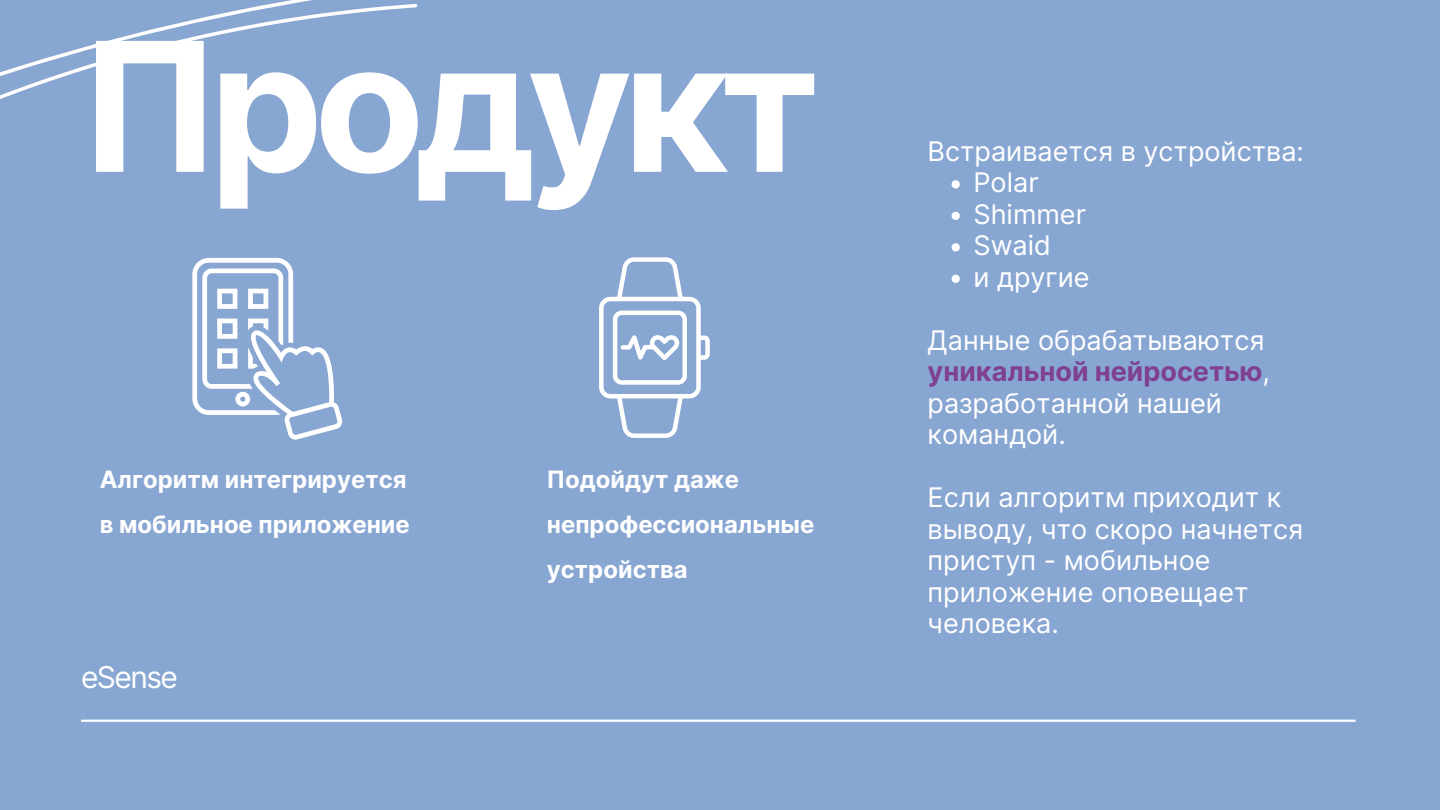
<style>
.page{position:relative;width:1440px;height:810px;background:#88a6d2}
.page>*{position:absolute;margin:0;border:0;box-sizing:border-box;transform-origin:0 0}
.t1{font:700 180px "Inter";letter-spacing:-.05em;color:#fff}
.t2{font:30px "Inter";letter-spacing:-.05em;color:#fff}
.t3{font:27px/31.5px "Inter";color:#fff}
.t4{font:700 23.9px/45px "Inter";color:#fff}
.s1{font-weight:700;color:#7f4090}
</style>
<div class="page">
<hr style="left:81px;top:720px;width:1274px;height:2px;background:#fff">
<svg style="left:0;top:0;width:418px;height:99px"></svg>
<svg style="left:599px;top:257px;width:111px;height:181px"></svg>
<svg style="left:192px;top:258px;width:150px;height:182px"></svg>
<svg style="left:952px;top:180px;width:8px;height:8px"></svg>
<svg style="left:952px;top:212px;width:8px;height:8px"></svg>
<svg style="left:952px;top:243px;width:8px;height:8px"></svg>
<svg style="left:952px;top:275px;width:8px;height:8px"></svg>
<p class="t1" style="left:81px;top:-1px;width:740px">Продукт</p>
<p class="t4" style="left:100px;top:457px;width:312px">Алгоритм интегрируется в мобильное приложение</p>
<h1 class="t2" style="left:81px;top:659px;width:99px">eSense</h1>
<p class="t4" style="left:547px;top:457px;width:269px">Подойдут даже непрофессиональные устройства</p>
<h2 class="t3" style="left:928px;top:135px;width:378px">Встраивается в устройства:</h2>
<p class="t3" style="left:973px;top:167px;width:67px">Polar</p>
<p class="t3" style="left:973px;top:198px;width:114px">Shimmer</p>
<p class="t3" style="left:973px;top:230px;width:79px">Swaid</p>
<p class="t3" style="left:973px;top:261px;width:118px">и другие</p>
<h2 class="t3" style="left:928px;top:324px;width:344px">Данные обрабатываются <span class="s1">уникальной нейросетью</span>, разработанной нашей командой.</h2>
<h2 class="t3" style="left:928px;top:482px;width:377px">Если алгоритм приходит к выводу, что скоро начнется приступ - мобильное приложение оповещает человека.</h2>
</div>
